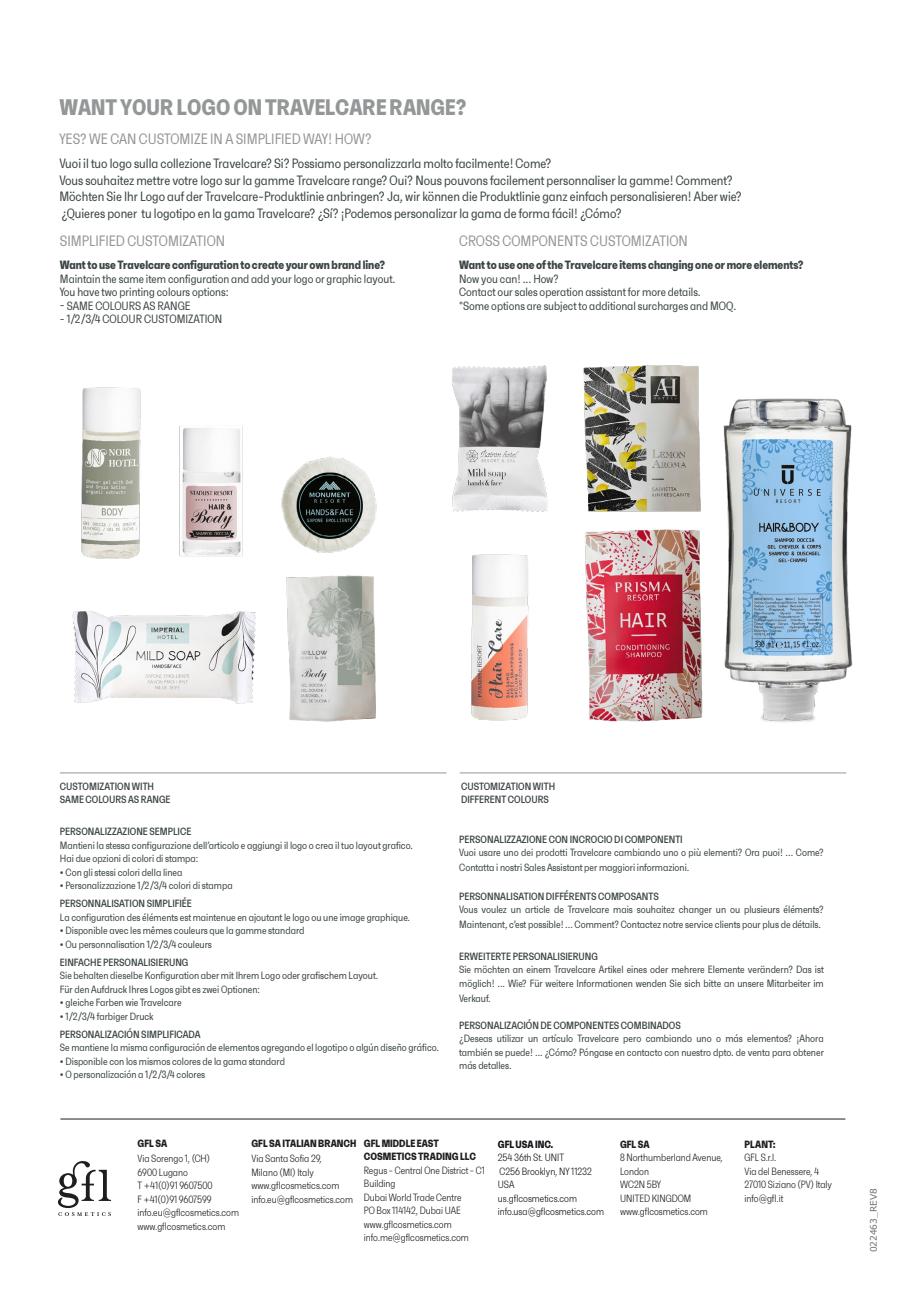
<style>
.page{position:relative;width:919px;height:1289px;background:#fff}
.page>*{position:absolute;margin:0;border:0;box-sizing:border-box;transform-origin:0 0}
.t1{font:700 22.5px "Faktum X Con";color:#949798}
.t2{font:15px "Faktum X Con";color:#949798}
.t3{font:13.5px/16.5px "Faktum X Con";color:#3c4546}
.t4{font:12px/13.5px "Faktum X Con";color:#3c4546}
.t5{font:700 12px "Faktum X Con";color:#3c4546}
.t6{font:10.5px/13.5px "Faktum X Con";color:#3c4546}
.t7{font:300 10.5px/13.5px "Faktum X Con";color:#1e1e20}
.t8{font:500 10.5px/13.5px "Faktum X Con";color:#3c4546}
.t9{font:300 10.5px/13.5px "Faktum X Con";color:#161419}
.t10{font:700 10.5px/13.5px "Faktum X Con";color:#1e1e20}
.t11{font:700 10.5px "Faktum X Con";color:#161419}
.t12{font:9px "Verdana";color:#6d6e71}
</style>
<div class="page">
<img style="left:81px;top:387px;width:60px;height:172px">
<img style="left:72px;top:610px;width:184px;height:94px">
<img style="left:179px;top:426px;width:64px;height:131px">
<img style="left:286px;top:575px;width:90px;height:147px">
<img style="left:281px;top:456px;width:96px;height:97px">
<img style="left:452px;top:365px;width:96px;height:147px">
<img style="left:583px;top:365px;width:118px;height:139px">
<img style="left:471px;top:554px;width:58px;height:167px">
<img style="left:585px;top:504px;width:118px;height:218px">
<img style="left:723px;top:398px;width:130px;height:324px">
<hr style="left:459px;top:772px;width:387px;height:1px;background:#949798">
<hr style="left:60px;top:772px;width:386px;height:1px;background:#949798">
<hr style="left:60px;top:1118px;width:785px;height:1px;background:#1e1e20">
<svg style="left:57px;top:1161px;width:54px;height:54px"></svg>
<h1 class="t1" style="left:59px;top:93px;width:408px">WANT YOUR LOGO ON TRAVELCARE RANGE?</h1>
<h2 class="t2" style="left:59px;top:130px;width:314px">YES? WE CAN CUSTOMIZE IN A SIMPLIFIED WAY! HOW?</h2>
<p class="t3" style="left:59px;top:155px;width:684px">Vuoi il tuo logo sulla collezione Travelcare? Si? Possiamo personalizzarla molto facilmente! Come?<br>Vous souhaitez mettre votre logo sur la gamme Travelcare range? Oui? Nous pouvons facilement personnaliser la gamme! Comment?<br>Möchten Sie Ihr Logo auf der Travelcare-Produktlinie anbringen? Ja, wir können die Produktlinie ganz einfach personalisieren! Aber wie? ¿Quieres poner tu logotipo en la gama Travelcare? ¿Sí? ¡Podemos personalizar la gama de forma fácil! ¿Cómo?</p>
<h2 class="t2" style="left:60px;top:232px;width:167px">SIMPLIFIED CUSTOMIZATION</h2>
<p class="t5" style="left:60px;top:257px;width:326px">Want to use Travelcare configuration to create your own brand line?</p>
<p class="t4" style="left:60px;top:272px;width:337px">Maintain the same item configuration and add your logo or graphic layout.<br>You have two printing colours options:</p>
<p class="t4" style="left:60px;top:299px;width:132px">- SAME COLOURS AS RANGE</p>
<p class="t4" style="left:60px;top:312px;width:164px">- 1/2/3/4 COLOUR CUSTOMIZATION</p>
<h2 class="t2" style="left:459px;top:232px;width:230px">CROSS COMPONENTS CUSTOMIZATION</h2>
<p class="t5" style="left:459px;top:257px;width:346px">Want to use one of the Travelcare items changing one or more elements?</p>
<p class="t4" style="left:459px;top:272px;width:278px">Now you can! ... How?<br>Contact our sales operation assistant for more details.<br>*Some options are subject to additional surcharges and MOQ.</p>
<p class="t8" style="left:60px;top:779px;width:112px">CUSTOMIZATION WITH<br>SAME COLOURS AS RANGE</p>
<p class="t8" style="left:461px;top:779px;width:96px">CUSTOMIZATION WITH<br>DIFFERENT COLOURS</p>
<p class="t8" style="left:60px;top:824px;width:133px">PERSONALIZZAZIONE SEMPLICE</p>
<p class="t6" style="left:60px;top:838px;width:354px">Mantieni la stessa configurazione dell’articolo e aggiungi il logo o crea il tuo layout grafico.<br>Hai due opzioni di colori di stampa:</p>
<p class="t6" style="left:60px;top:865px;width:124px">• Con gli stessi colori della linea</p>
<p class="t6" style="left:60px;top:878px;width:174px">• Personalizzazione 1/2/3/4 colori di stampa</p>
<p class="t8" style="left:60px;top:896px;width:133px">PERSONNALISATION SIMPLIFIÉE</p>
<p class="t6" style="left:60px;top:910px;width:352px">La configuration des éléments est maintenue en ajoutant le logo ou une image graphique.</p>
<p class="t6" style="left:60px;top:923px;width:246px">• Disponible avec les mêmes couleurs que la gamme standard</p>
<p class="t6" style="left:60px;top:937px;width:153px">• Ou personnalisation 1/2/3/4 couleurs</p>
<p class="t8" style="left:60px;top:955px;width:130px">EINFACHE PERSONALISIERUNG</p>
<p class="t6" style="left:60px;top:968px;width:320px">Sie behalten dieselbe Konfiguration aber mit Ihrem Logo oder grafischem Layout.<br>Für den Aufdruck Ihres Logos gibt es zwei Optionen:</p>
<p class="t6" style="left:60px;top:995px;width:123px">• gleiche Farben wie Travelcare</p>
<p class="t6" style="left:60px;top:1009px;width:95px">• 1/2/3/4 farbiger Druck</p>
<p class="t8" style="left:60px;top:1027px;width:142px">PERSONALIZACIÓN SIMPLIFICADA</p>
<p class="t6" style="left:60px;top:1040px;width:380px">Se mantiene la misma configuración de elementos agregando el logotipo o algún diseño gráfico.</p>
<p class="t6" style="left:60px;top:1054px;width:226px">• Disponible con los mismos colores de la gama standard</p>
<p class="t6" style="left:60px;top:1067px;width:147px">• O personalización a 1/2/3/4 colores</p>
<p class="t8" style="left:459px;top:832px;width:225px">PERSONALIZZAZIONE CON INCROCIO DI COMPONENTI</p>
<p class="t6" style="left:459px;top:845px;width:366px;line-height:15px">Vuoi usare uno dei prodotti Travelcare cambiando uno o più elementi? Ora puoi! ... Come?<br>Contatta i nostri Sales Assistant per maggiori informazioni.</p>
<p class="t8" style="left:459px;top:889px;width:201px">PERSONNALISATION DIFFÉRENTS COMPOSANTS</p>
<p class="t6" style="left:459px;top:902px;width:366px;line-height:15px">Vous voulez un article de Travelcare mais souhaitez changer un ou plusieurs éléments?<br>Maintenant, c’est possible! ... Comment? Contactez notre service clients pour plus de détails.</p>
<p class="t8" style="left:459px;top:949px;width:140px">ERWEITERTE PERSONALISIERUNG</p>
<p class="t6" style="left:459px;top:962px;width:366px">Sie möchten an einem Travelcare Artikel eines oder mehrere Elemente verändern? Das ist möglich! ... Wie? Für weitere Informationen wenden Sie sich bitte an unsere Mitarbeiter im</p>
<p class="t6" style="left:459px;top:991px;width:33px">Verkauf.</p>
<p class="t8" style="left:459px;top:1018px;width:223px">PERSONALIZACIÓN DE COMPONENTES COMBINADOS</p>
<p class="t6" style="left:459px;top:1031px;width:366px;text-align:justify">¿Deseas utilizar un artículo Travelcare pero cambiando uno o más elementos? ¡Ahora también se puede! ... ¿Cómo? Póngase en contacto con nuestro dpto. de venta para obtener más detalles.</p>
<p class="t10" style="left:137px;top:1136px;width:31px">GFL SA</p>
<p class="t7" style="left:137px;top:1151px;width:103px">Via Sorengo 1, (CH)<br>6900 Lugano<br>T +41(0)91 9607500<br>F +41(0)91 9607599 info.eu@gflcosmetics.com www.gflcosmetics.com</p>
<p class="t10" style="left:251px;top:1136px;width:106px">GFL SA ITALIAN BRANCH</p>
<p class="t10" style="left:744px;top:1136px;width:33px">PLANT:</p>
<p class="t7" style="left:744px;top:1150px;width:89px">GFL S.r.l.<br>Via del Benessere, 4<br>27010 Siziano (PV) Italy info@gfl.it</p>
<p class="t10" style="left:364px;top:1136px;width:114px">GFL MIDDLE EAST<br>COSMETICS TRADING LLC</p>
<p class="t7" style="left:364px;top:1163px;width:122px">Regus - Central One District - C1<br>Building<br>Dubai World Trade Centre<br>PO Box 114142, Dubai UAE www.gflcosmetics.com info.me@gflcosmetics.com</p>
<p class="t11" style="left:498px;top:1137px;width:57px">GFL USA INC.</p>
<p class="t9" style="left:498px;top:1150px;width:108px">254 36th St. UNIT<br>C256 Brooklyn, NY 11232<br>USA<br>us.gflcosmetics.com info.usa@gflcosmetics.com</p>
<p class="t10" style="left:620px;top:1136px;width:31px">GFL SA</p>
<p class="t7" style="left:620px;top:1150px;width:104px">8 Northumberland Avenue,<br>London<br>WC2N 5BY<br>UNITED KINGDOM www.gflcosmetics.com</p>
<p class="t7" style="left:251px;top:1151px;width:103px">Via Santa Sofia 29,<br>Milano (MI) Italy www.gflcosmetics.com info.eu@gflcosmetics.com</p>
<p class="t12" style="left:867px;top:1252px;width:65px;rotate:-90deg">022463_REV8</p>
</div>
